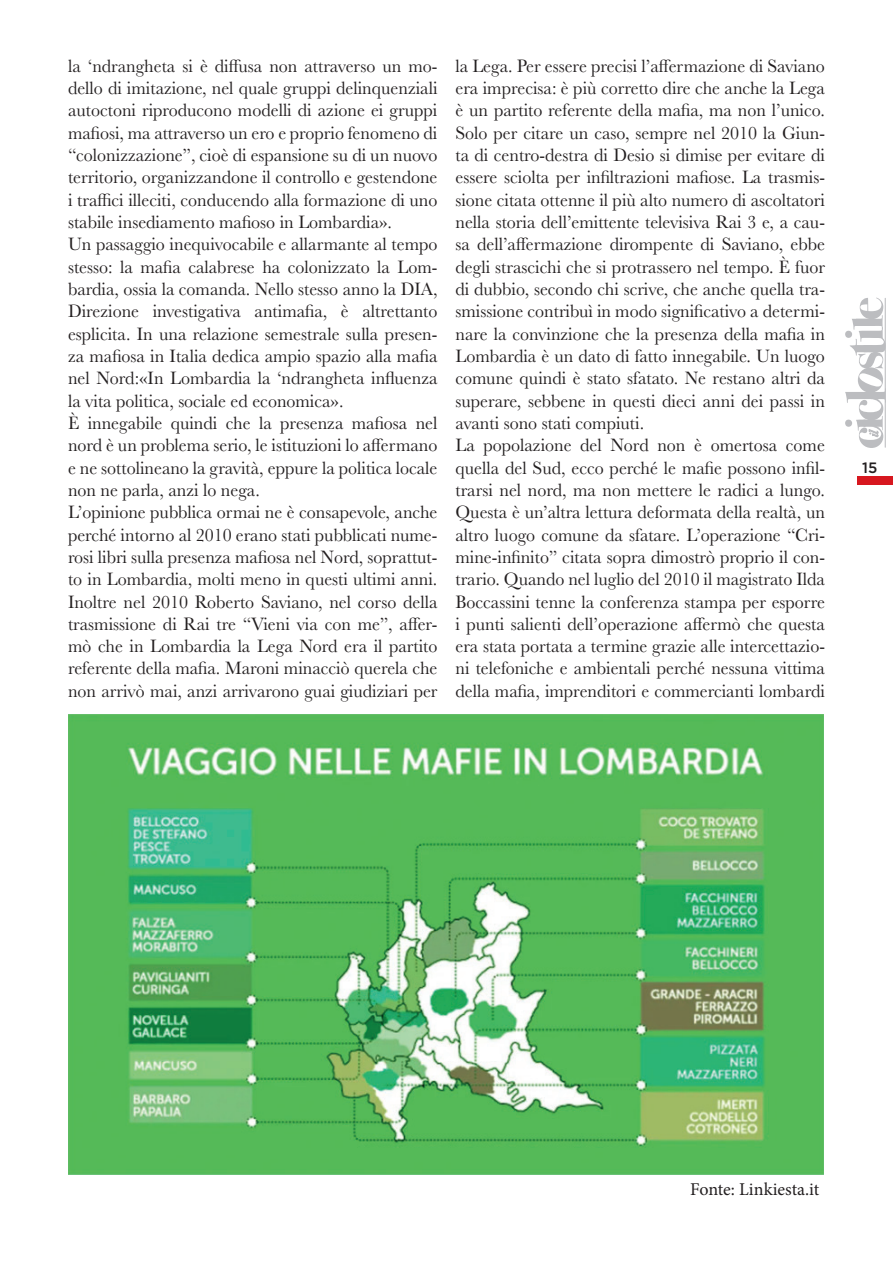
<style>
.page{position:relative;width:893px;height:1263px;background:#fff}
.page>*{position:absolute;margin:0;border:0;box-sizing:border-box;transform-origin:0 0}
.t1{font:18.6px/22.4px "Baskerville";color:#231f20}
.t2{font:18px "Minion Pro";color:#231f20}
.t3{font:500 15px "Gotham";color:#231f20}
</style>
<div class="page">
<div style="left:858px;top:476px;width:35px;height:8px;background:#d7171f"></div>
<svg style="left:845px;top:298px;width:41px;height:150px"></svg>
<img style="left:68px;top:714px;width:755px;height:460px">
<p class="t1" style="left:68px;top:55px;width:371px">la ‘ndrangheta si è diffusa non attraverso un mo&shy;dello di imitazione, nel quale gruppi delinquenziali autoctoni riproducono modelli di azione ei gruppi mafiosi, ma attraverso un ero e proprio fenomeno di “colonizzazione”, cioè di espansione su di un nuovo territorio, organizzandone il controllo e gestendone i traffici illeciti, conducendo alla formazione di uno stabile insediamento mafioso in Lombardia».<br>Un passaggio inequivocabile e allarmante al tempo stesso: la mafia calabrese ha colonizzato la Lom&shy;bardia, ossia la comanda. Nello stesso anno la DIA, Direzione investigativa antimafia, è altrettanto esplicita. In una relazione semestrale sulla presen&shy;za mafiosa in Italia dedica ampio spazio alla mafia nel Nord:«In Lombardia la ‘ndrangheta influenza la vita politica, sociale ed economica».<br>È innegabile quindi che la presenza mafiosa nel nord è un problema serio, le istituzioni lo affermano e ne sottolineano la gravità, eppure la politica locale non ne parla, anzi lo nega.<br>L’opinione pubblica ormai ne è consapevole, anche perché intorno al 2010 erano stati pubblicati nume&shy;rosi libri sulla presenza mafiosa nel Nord, soprattut&shy;to in Lombardia, molti meno in questi ultimi anni.<br>Inoltre nel 2010 Roberto Saviano, nel corso della trasmissione di Rai tre “Vieni via con me”, affer&shy;mò che in Lombardia la Lega Nord era il partito referente della mafia. Maroni minacciò querela che non arrivò mai, anzi arrivarono guai giudiziari per</p>
<p class="t1" style="left:455px;top:55px;width:371px">la Lega. Per essere precisi l’affermazione di Saviano era imprecisa: è più corretto dire che anche la Lega è un partito referente della mafia, ma non l’unico.<br>Solo per citare un caso, sempre nel 2010 la Giun&shy;ta di centro-destra di Desio si dimise per evitare di essere sciolta per infiltrazioni mafiose. La trasmis&shy;sione citata ottenne il più alto numero di ascoltatori nella storia dell’emittente televisiva Rai 3 e, a cau&shy;sa dell’affermazione dirompente di Saviano, ebbe degli strascichi che si protrassero nel tempo. È fuor di dubbio, secondo chi scrive, che anche quella tra&shy;smissione contribuì in modo significativo a determi&shy;nare la convinzione che la presenza della mafia in Lombardia è un dato di fatto innegabile. Un luogo comune quindi è stato sfatato. Ne restano altri da superare, sebbene in questi dieci anni dei passi in avanti sono stati compiuti.<br>La popolazione del Nord non è omertosa come quella del Sud, ecco perché le mafie possono infil&shy;trarsi nel nord, ma non mettere le radici a lungo.<br>Questa è un’altra lettura deformata della realtà, un altro luogo comune da sfatare. L’operazione “Cri&shy;mine-infinito” citata sopra dimostrò proprio il con&shy;trario. Quando nel luglio del 2010 il magistrato Ilda Boccassini tenne la conferenza stampa per esporre i punti salienti dell’operazione affermò che questa era stata portata a termine grazie alle intercettazio&shy;ni telefoniche e ambientali perché nessuna vittima della mafia, imprenditori e commercianti lombardi</p>
<p class="t3" style="left:862px;top:457px;width:17px">15</p>
<p class="t2" style="left:690px;top:1177px;width:131px">Fonte: Linkiesta.it</p>
</div>
